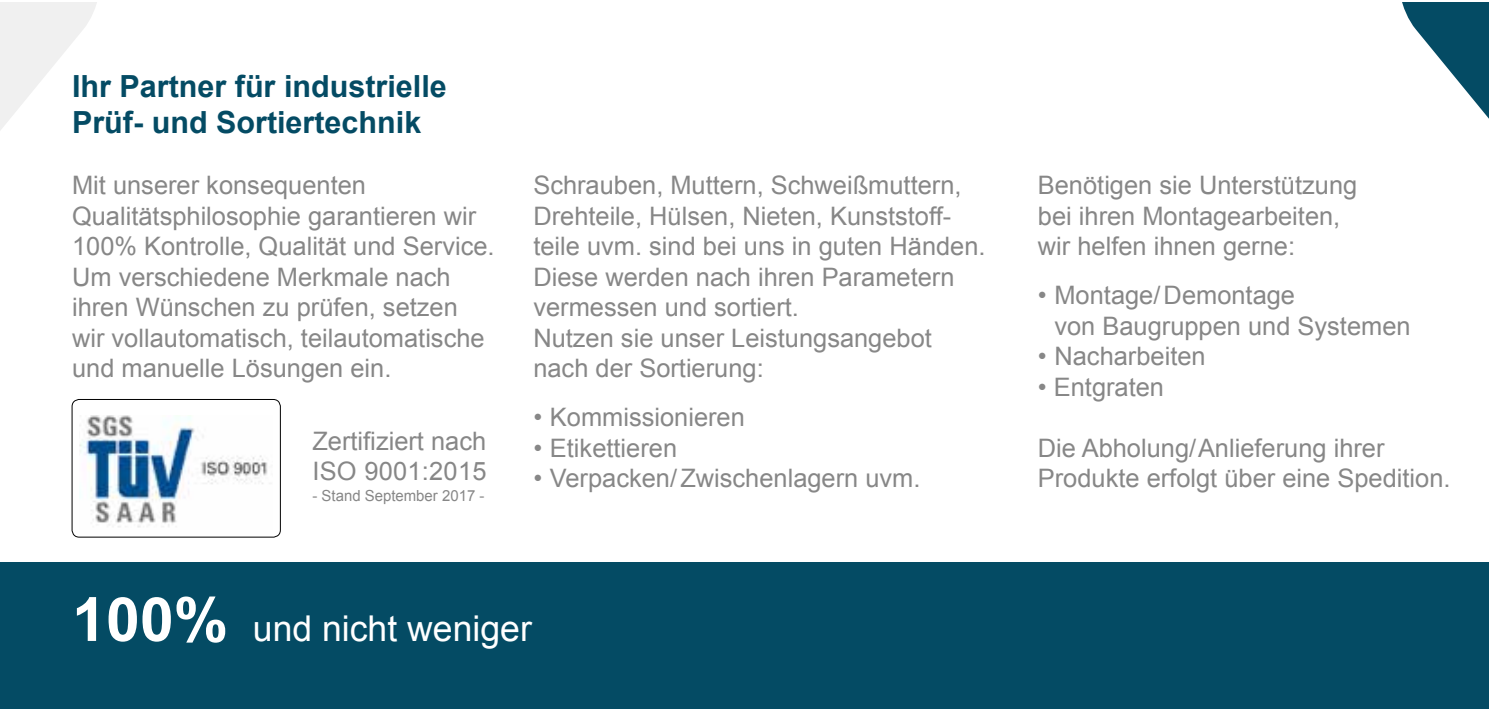
<style>
.page{position:relative;width:1489px;height:709px;background:#fff}
.page>*{position:absolute;margin:0;border:0;box-sizing:border-box;transform-origin:0 0}
.t1{font:35.5px "Arial";color:#fff}
.t2{font:700 30.5px/36.5px "Arial";color:#044b64}
.t3{font:25.5px/30.5px "Arial";color:#878787}
.t4{font:15.25px "Arial";color:#878787}
.s1{font-weight:700;font-size:61px}
</style>
<div class="page">
<div style="left:0;top:561px;width:1488px;height:147px;background:#044b64"></div>
<svg style="left:1402px;top:2px;width:86px;height:116px"></svg>
<img style="left:79px;top:415px;width:189px;height:113px">
<svg style="left:0;top:2px;width:97px;height:128px"></svg>
<div style="left:72px;top:399px;width:209px;height:138px;border:1px solid #000;border-radius:7px"></div>
<p class="t2" style="left:72px;top:69px;width:376px">Ihr Partner für industrielle<br>Prüf- und Sortiertechnik</p>
<p class="t3" style="left:72px;top:170px;width:424px">Mit unserer konsequenten Qualitätsphilosophie garantieren wir 100% Kontrolle, Qualität und Service.<br>Um verschiedene Merkmale nach ihren Wünschen zu prüfen, setzen wir vollautomatisch, teilautomatische und manuelle Lösungen ein.</p>
<p class="t3" style="left:533px;top:170px;width:454px">Schrauben, Muttern, Schweißmuttern, Drehteile, Hülsen, Nieten, Kunststoff&shy;teile uvm. sind bei uns in guten Händen.<br>Diese werden nach ihren Parametern vermessen und sortiert.<br>Nutzen sie unser Leistungsangebot nach der Sortierung:</p>
<p class="t3" style="left:533px;top:402px;width:213px">• Kommissionieren</p>
<p class="t3" style="left:533px;top:433px;width:145px">• Etikettieren</p>
<p class="t3" style="left:533px;top:463px;width:388px">• Verpacken/Zwischenlagern uvm.</p>
<p class="t3" style="left:312px;top:425px;width:176px">Zertifiziert nach<br>ISO 9001:2015</p>
<p class="t4" style="left:312px;top:485px;width:173px">- Stand September 2017 -</p>
<h1 class="t1" style="left:72px;top:605px;width:461px"><span class="s1">100%</span> und nicht weniger</h1>
<p class="t3" style="left:1037px;top:170px;width:321px">Benötigen sie Unterstützung bei ihren Montagearbeiten, wir helfen ihnen gerne:</p>
<p class="t3" style="left:1054px;top:280px;width:357px;text-indent:-17px">• Montage/Demontage<br>von Baugruppen und Systemen</p>
<p class="t3" style="left:1037px;top:341px;width:169px">• Nacharbeiten</p>
<p class="t3" style="left:1037px;top:372px;width:128px">• Entgraten</p>
<p class="t3" style="left:1037px;top:433px;width:414px">Die Abholung/Anlieferung ihrer<br>Produkte erfolgt über eine Spedition.</p>
</div>
